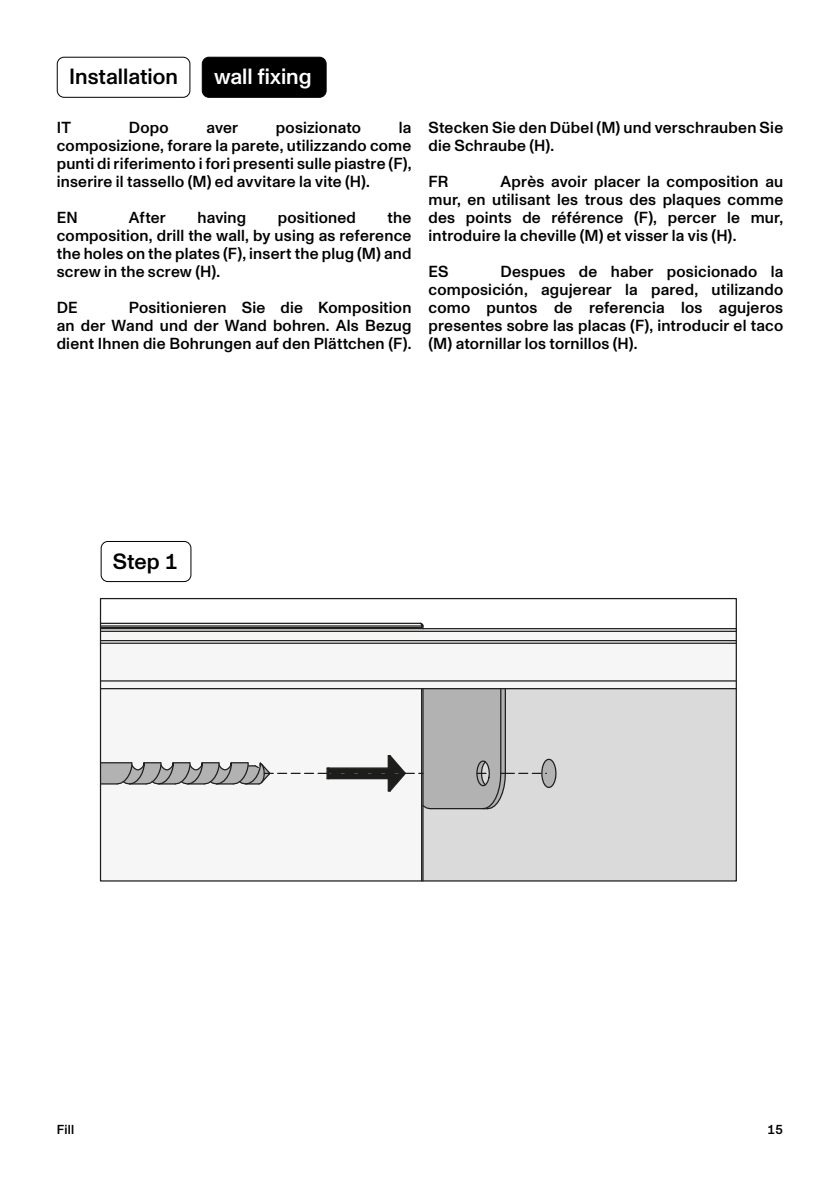
<style>
.page{position:relative;width:840px;height:1191px;background:#fff}
.page>*{position:absolute;margin:0;border:0;box-sizing:border-box;transform-origin:0 0}
.t1{font:500 22px "ABC Monument Grotesk";color:#000}
.t2{font:500 22px "ABC Monument Grotesk";color:#fff}
.t3{font:500 16px/18px "ABC Monument Grotesk";letter-spacing:.015em;color:#000;text-align:justify}
.t4{font:500 13px "ABC Monument Grotesk";letter-spacing:.015em;color:#000}
</style>
<div class="page">
<div style="left:202px;top:57px;width:124px;height:40px;background:#000;border-radius:7px"></div>
<div style="left:202px;top:57px;width:124px;height:41px;border:1px solid #000;border-radius:7px"></div>
<div style="left:57px;top:57px;width:133px;height:41px;border:1px solid #000;border-radius:7px"></div>
<div style="left:101px;top:541px;width:90px;height:41px;border:1px solid #000;border-radius:7px"></div>
<svg style="left:99px;top:598px;width:638px;height:284px"></svg>
<hr style="left:100px;top:680px;width:635px;height:1px;background:#1d1d1b">
<hr style="left:100px;top:642px;width:635px;height:2px;background:#1d1d1b">
<hr style="left:100px;top:640px;width:635px;height:1px;background:#1d1d1b">
<hr style="left:100px;top:630px;width:635px;height:2px;background:#1d1d1b">
<svg style="left:100px;top:622px;width:635px;height:9px"></svg>
<svg style="left:100px;top:681px;width:635px;height:200px"></svg>
<hr style="left:100px;top:762px;width:32px;height:1px;background:#1d1d1b">
<h1 class="t1" style="left:69px;top:64px;width:110px">Installation</h1>
<h1 class="t2" style="left:214px;top:64px;width:99px">wall fixing</h1>
<p class="t3" style="left:57px;top:119px;width:16px">IT</p>
<p class="t3" style="left:129px;top:119px;width:41px">Dopo</p>
<p class="t3" style="left:206px;top:119px;width:33px">aver</p>
<p class="t3" style="left:276px;top:119px;width:87px">posizionato</p>
<p class="t3" style="left:57px;top:119px;width:356px;text-indent:342px">la composizione, forare la parete, utilizzando come punti di riferimento i fori presenti sulle piastre (F), inserire il tassello (M) ed avvitare la vite (H).</p>
<p class="t3" style="left:57px;top:209px;width:22px">EN</p>
<p class="t3" style="left:129px;top:209px;width:39px">After</p>
<p class="t3" style="left:197px;top:209px;width:50px">having</p>
<p class="t3" style="left:278px;top:209px;width:80px">positioned</p>
<p class="t3" style="left:57px;top:209px;width:356px;text-indent:330px">the composition, drill the wall, by using as reference the holes on the plates (F), insert the plug (M) and screw in the screw (H).</p>
<p class="t3" style="left:57px;top:299px;width:23px">DE</p>
<p class="t3" style="left:57px;top:299px;width:356px;text-indent:72px">Positionieren Sie die Komposition an der Wand und der Wand bohren. Als Bezug dient Ihnen die Bohrungen auf den Plättchen (F).</p>
<p class="t3" style="left:428px;top:119px;width:356px">Stecken Sie den Dübel (M) und verschrauben Sie die Schraube (H).</p>
<p class="t3" style="left:428px;top:173px;width:21px">FR</p>
<p class="t3" style="left:428px;top:173px;width:356px;text-indent:72px">Après avoir placer la composition au mur, en utilisant les trous des plaques comme des points de référence (F), percer le mur, introduire la cheville (M) et visser la vis (H).</p>
<p class="t3" style="left:428px;top:263px;width:21px">ES</p>
<p class="t3" style="left:428px;top:263px;width:356px;text-indent:72px">Despues de haber posicionado la composición, agujerear la pared, utilizando como puntos de referencia los agujeros presentes sobre las placas (F), introducir el taco (M) atornillar los tornillos (H).</p>
<h1 class="t1" style="left:113px;top:548px;width:67px">Step 1</h1>
<p class="t4" style="left:57px;top:1122px;width:19px">Fill</p>
<p class="t4" style="left:766px;top:1122px;width:17px">15</p>
</div>
